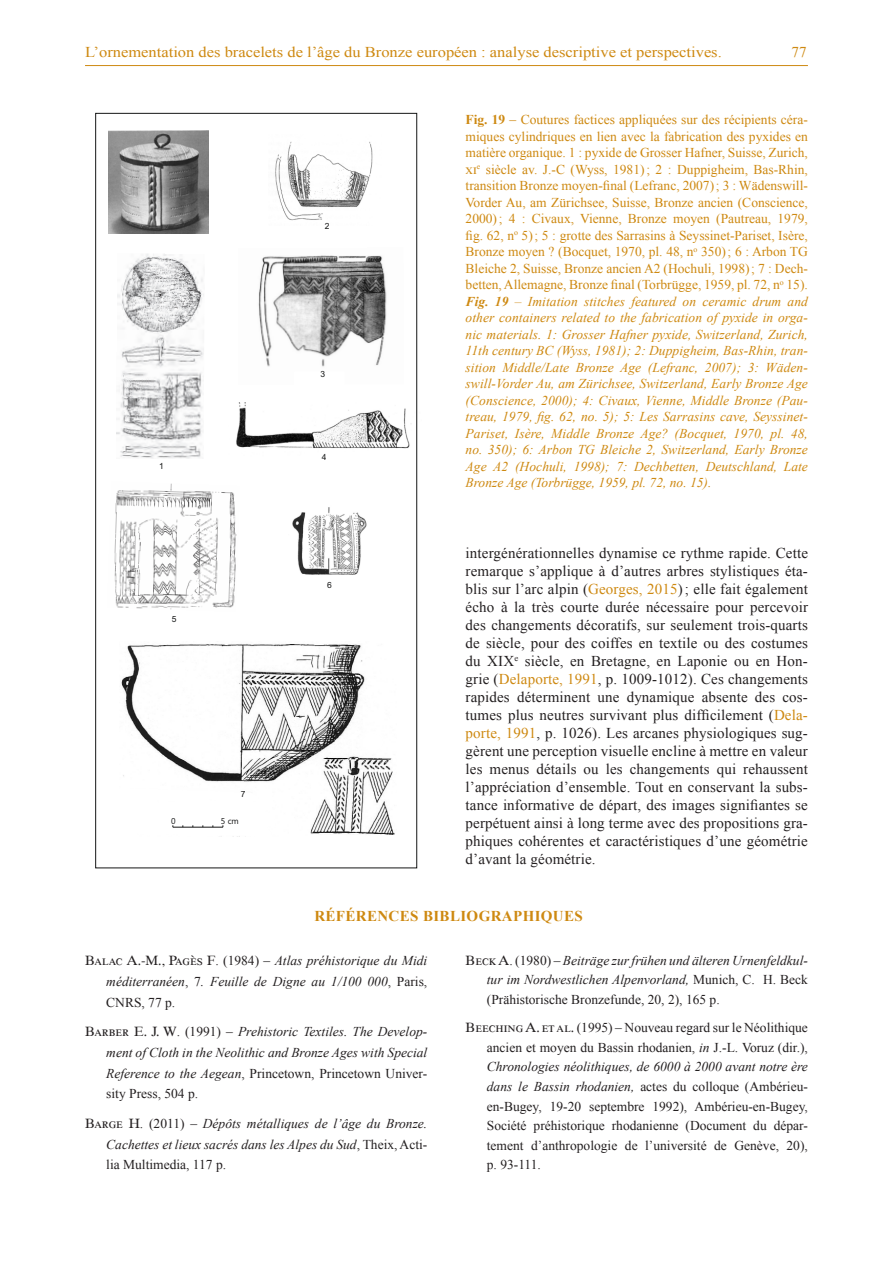
<style>
.page{position:relative;width:893px;height:1263px;background:#fff}
.page>*{position:absolute;margin:0;border:0;box-sizing:border-box;transform-origin:0 0}
.t1{font:15px/18px "Times New Roman";letter-spacing:.01em;color:#231f20;text-align:justify}
.t2{font:15px "Times New Roman";color:#ce8911;scale:1.1 1}
.Titre2{font:700 15px "Times New Roman";letter-spacing:.025em;color:#ce8911}
.t3{font:15px "Times New Roman";color:#ce8911}
.Figures{font:italic 13.5px/16.5px "Times New Roman";color:#ce8911;text-align:justify}
.Figures-2{font:13.5px/16.5px "Times New Roman";color:#ce8911;text-align:justify}
.Biblio{font:italic 13.5px/20.9px "Times New Roman";color:#231f20;text-align:justify}
.Biblio-2{font:13.5px/19.6px "Times New Roman";color:#231f20;text-align:justify}
.t4{font:8.55px "Arial";color:#151616}
.t5{font:8.55px "Ebrima";color:#151616}
.s1{font-weight:700}
.s2{font-family:"Times Ten Roman SC"}
.s3{color:#ce8911}
.s4{font-style:inherit}
.s5{font-family:"Times Ten Roman SC";font-style:normal}
.s6{font-style:normal}
.s7{font-style:italic}
</style>
<div class="page">
<hr style="left:85px;top:65px;width:723px;height:1px;background:#ce8911">
<img style="left:236px;top:403px;width:182px;height:55px">
<img style="left:116px;top:254px;width:88px;height:205px">
<img style="left:109px;top:130px;width:100px;height:104px">
<img style="left:275px;top:141px;width:98px;height:80px">
<img style="left:258px;top:255px;width:129px;height:112px">
<div style="left:328px;top:452px;width:49px;height:13px;background:#fff"></div>
<img style="left:114px;top:483px;width:123px;height:127px">
<img style="left:292px;top:507px;width:75px;height:68px">
<img style="left:121px;top:644px;width:274px;height:191px">
<div style="left:108px;top:789px;width:28px;height:53px;background:#fff"></div>
<p class="t2" style="left:85px;top:42px;width:580px">L’ornementation des bracelets de l’âge du Bronze européen : analyse descriptive et perspectives.</p>
<p class="t3" style="left:792px;top:42px;width:16px">77</p>
<p class="t4" style="left:159px;top:460px;width:6px">1</p>
<p class="t4" style="left:172px;top:613px;width:6px">5</p>
<p class="t4" style="left:241px;top:788px;width:6px">7</p>
<p class="t5" style="left:171px;top:814px;width:6px">0</p>
<p class="t5" style="left:221px;top:814px;width:19px">5 cm</p>
<p class="t4" style="left:325px;top:220px;width:6px">2</p>
<p class="t4" style="left:321px;top:368px;width:6px">3</p>
<p class="t4" style="left:322px;top:451px;width:6px">4</p>
<p class="t4" style="left:327px;top:579px;width:6px">6</p>
<p class="Figures-2" style="left:466px;top:111px;width:344px"><span class="s1">Fig. 19</span> – Coutures factices appliquées sur des récipients céra&shy;miques cylindriques en lien avec la fabrication des pyxides en matière organique. 1 : pyxide de Grosser Hafner, Suisse, Zurich, <span class="s2">xi</span><sup>e</sup> siècle av. J.-C (Wyss, 1981); 2 : Duppigheim, Bas-Rhin, transition Bronze moyen-final (Lefranc, 2007); 3 : Wädenswill-Vorder Au, am Zürichsee, Suisse, Bronze ancien (Conscience, 2000); 4 : Civaux, Vienne, Bronze moyen (Pautreau, 1979, fig. 62, n<sup>o</sup> 5); 5 : grotte des Sarrasins à Seyssinet-Pariset, Isère, Bronze moyen ? (Bocquet, 1970, pl. 48, n<sup>o</sup> 350); 6 : Arbon TG Bleiche 2, Suisse, Bronze ancien A2 (Hochuli, 1998); 7 : Dech&shy;betten, Allemagne, Bronze final (Torbrügge, 1959, pl. 72, n<sup>o</sup> 15).</p>
<p class="Figures" style="left:466px;top:293px;width:344px"><span class="s1">Fig. 19</span> – Imitation stitches featured on ceramic drum and other containers related to the fabrication of pyxide in orga&shy;nic materials. 1: Grosser Hafner pyxide, Switzerland, Zurich, 11th century BC (Wyss, 1981); 2: Duppigheim, Bas-Rhin, tran&shy;sition Middle/Late Bronze Age (Lefranc, 2007); 3: Wäden&shy;swill-Vorder Au, am Zürichsee, Switzerland, Early Bronze Age (Conscience, 2000); 4: Civaux, Vienne, Middle Bronze (Pau&shy;treau, 1979, fig. 62, no. 5); 5: Les Sarrasins cave, Seyssinet-Pariset, Isère, Middle Bronze Age? (Bocquet, 1970, pl. 48, no. 350); 6: Arbon TG Bleiche 2, Switzerland, Early Bronze Age A2 (Hochuli, 1998); 7: Dechbetten, Deutschland, Late Bronze Age (Torbrügge, 1959, pl. 72, no. 15).</p>
<p class="t1" style="left:466px;top:544px;width:344px">intergénérationnelles dynamise ce rythme rapide. Cette remarque s’applique à d’autres arbres stylistiques éta&shy;blis sur l’arc alpin (<span class="s3">Georges, 2015</span>); elle fait également écho à la très courte durée nécessaire pour percevoir des changements décoratifs, sur seulement trois-quarts de siècle, pour des coiffes en textile ou des costumes du <span class="s4">XIX</span><sup>e</sup> siècle, en Bretagne, en Laponie ou en Hon&shy;grie (<span class="s3">Delaporte, 1991</span>, p. 1009-1012). Ces changements rapides déterminent une dynamique absente des cos&shy;tumes plus neutres survivant plus difficilement (<span class="s3">Dela&shy;porte, 1991</span>, p. 1026). Les arcanes physiologiques sug&shy;gèrent une perception visuelle encline à mettre en valeur les menus détails ou les changements qui rehaussent l’appréciation d’ensemble. Tout en conservant la subs&shy;tance informative de départ, des images signifiantes se perpétuent ainsi à long terme avec des propositions gra&shy;phiques cohérentes et caractéristiques d’une géométrie d’avant la géométrie.</p>
<p class="Titre2" style="left:314px;top:906px;width:270px">RÉFÉRENCES BIBLIOGRAPHIQUES</p>
<p class="Biblio" style="left:106px;top:949px;width:323px;text-indent:-21px"><span class="s5">Balac A.-M., Pagès F</span><span class="s6">. (1984) –</span> Atlas préhistorique du Midi méditerranéen<span class="s6">, 7</span>. Feuille de Digne au 1/100 000<span class="s6">, Paris, CNRS, 77 p.</span></p>
<p class="Biblio" style="left:106px;top:1020px;width:323px;text-indent:-21px"><span class="s5">Barber E. J. W</span><span class="s6">. (1991) –</span> Prehistoric Textiles. The Develop&shy;ment of Cloth in the Neolithic and Bronze Ages with Special Reference to the Aegean<span class="s6">, Princetown, Princetown Univer&shy;sity Press, 504 p.</span></p>
<p class="Biblio" style="left:106px;top:1112px;width:323px;text-indent:-21px"><span class="s5">Barge H</span><span class="s6">. (2011) –</span> Dépôts métalliques de l’âge du Bronze.<br>Cachettes et lieux sacrés dans les Alpes du Sud<span class="s6">, Theix, Acti&shy;lia Multimedia, 117 p.</span></p>
<p class="Biblio" style="left:487px;top:950px;width:323px;line-height:19.6px;text-indent:-21px"><span class="s5">BeckA</span><span class="s6">. (1980) –</span> Beiträge zur frühen und älteren Urnenfeldkul&shy;tur im Nordwestlichen Alpenvorland, <span class="s6">Munich, C. H. Beck (Prähistorische Bronzefunde, 20, 2), 165 p.</span></p>
<p class="Biblio-2" style="left:487px;top:1017px;width:323px;text-indent:-21px"><span class="s2">BeechingA. et al.</span> (1995) – Nouveau regard sur le Néolithique ancien et moyen du Bassin rhodanien, <span class="s7">in</span> J.-L. Voruz (dir.), <span class="s7">Chronologies néolithiques, de 6000 à 2000 avant notre ère dans le Bassin rhodanien,</span> actes du colloque (Ambérieu&shy;en-Bugey, 19-20 septembre 1992), Ambérieu-en-Bugey, Société préhistorique rhodanienne (Document du dépar&shy;tement d’anthropologie de l’université de Genève, 20), p. 93-111.</p>
</div>
